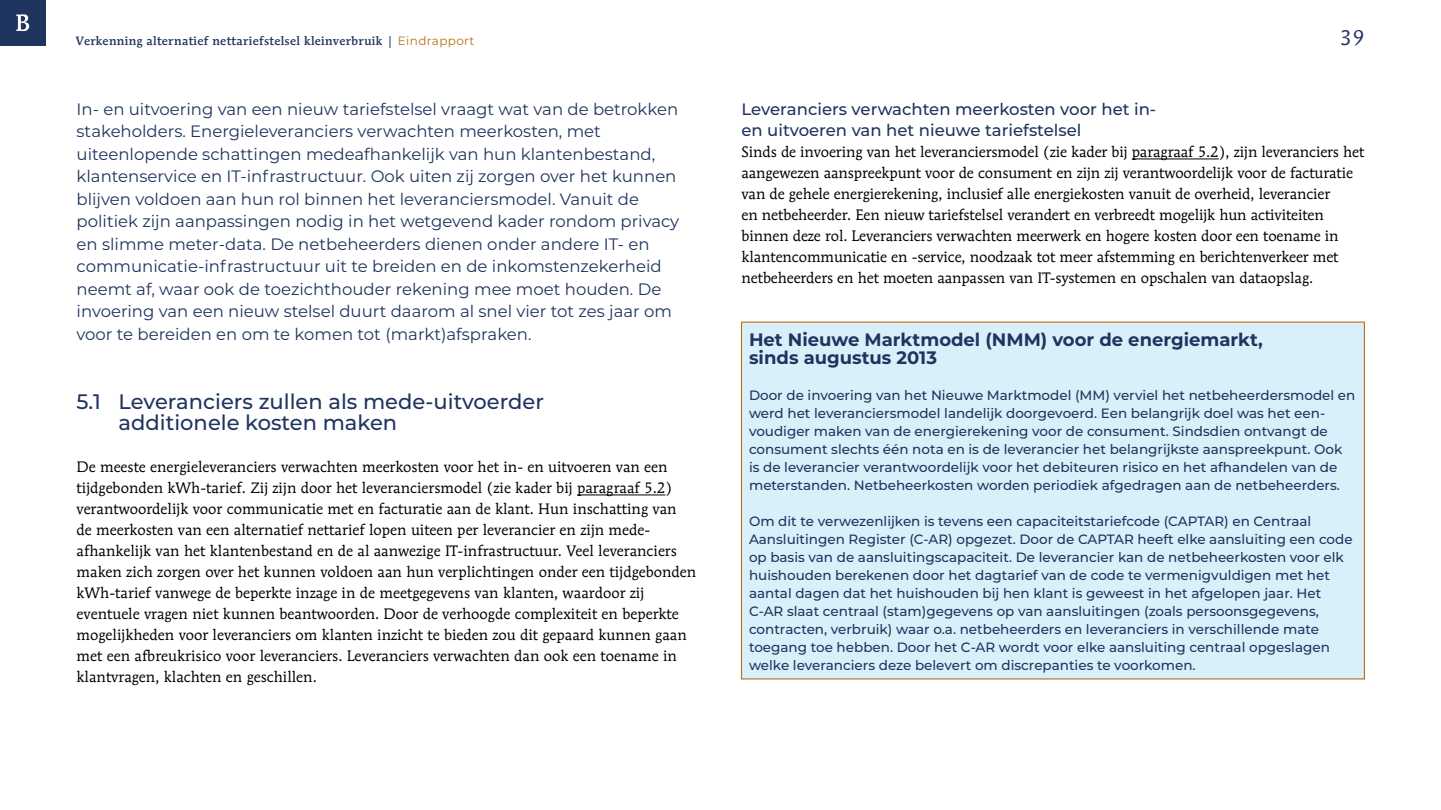
<style>
.page{position:relative;width:1441px;height:810px;background:#fff}
.page>*{position:absolute;margin:0;border:0;box-sizing:border-box;transform-origin:0 0}
.Kop_2_met_10_mm_inspring{font:500 21px/21px "Montserrat";color:#1f345e}
.t1{font:21px "Mendoza Roman Std";color:#1f345e}
.Kaderkop{font:700 18px/18px "Montserrat";color:#1f345e}
.Inleiding{font:16.5px/22.5px "Montserrat";color:#1f345e}
.Kop_3_zonder{font:500 16.5px/21px "Montserrat";color:#1f345e}
.Brood{font:15px/21px "Mendoza Roman Std";color:#000}
.Brood_zonder{font:15px/21px "Mendoza Roman Std";letter-spacing:-.005em;color:#000}
.Kadertekst_enkel{font:500 13.5px/18px "Montserrat";color:#1f345e}
.t2{font:500 12px "Mendoza Roman Std";letter-spacing:.03em;color:#1f345e}
.s1{font-family:"Montserrat";font-weight:400;color:#ba6e15}
</style>
<div class="page">
<div style="left:0;top:0;width:45px;height:45px;background:#1f345e"></div>
<svg style="left:16px;top:14px;width:13px;height:17px"></svg>
<hr style="left:577px;top:495px;width:88px;height:1px;background:#000">
<hr style="left:1131px;top:159px;width:87px;height:1px;background:#000">
<div style="left:741px;top:322px;width:623px;height:357px;background:#d9f0fa"></div>
<p class="t2" style="left:76px;top:34px;width:400px">Verkenning alternatief nettariefstelsel kleinverbruik | <span class="s1">Eindrapport</span></p>
<h1 class="t1" style="left:1339px;top:25px;width:26px">39</h1>
<p class="Inleiding" style="left:77px;top:97px;width:604px">In- en uitvoering van een nieuw tariefstelsel vraagt wat van de betrokken stakeholders. Energieleveranciers verwachten meerkosten, met uiteenlopende schattingen medeafhankelijk van hun klantenbestand, klantenservice en IT-infrastructuur. Ook uiten zij zorgen over het kunnen blijven voldoen aan hun rol binnen het leveranciersmodel. Vanuit de politiek zijn aanpassingen nodig in het wetgevend kader rondom privacy en slimme meter-data. De netbeheerders dienen onder andere IT- en communicatie-infrastructuur uit te breiden en de inkomstenzekerheid neemt af, waar ook de toezichthouder rekening mee moet houden. De invoering van een nieuw stelsel duurt daarom al snel vier tot zes jaar om voor te bereiden en om te komen tot (markt)afspraken.</p>
<h2 class="Kop_2_met_10_mm_inspring" style="left:119px;top:390px;width:427px;text-indent:-42px">5.1 Leveranciers zullen als mede-uitvoerder additionele kosten maken</h2>
<p class="Brood" style="left:77px;top:456px;width:621px">De meeste energieleveranciers verwachten meerkosten voor het in- en uitvoeren van een tijdgebonden kWh-tarief. Zij zijn door het leveranciersmodel (zie kader bij paragraaf 5.2) verantwoordelijk voor communicatie met en facturatie aan de klant. Hun inschatting van<br>de meerkosten van een alternatief nettarief lopen uiteen per leverancier en zijn mede&shy;afhankelijk van het klantenbestand en de al aanwezige IT-infrastructuur. Veel leveranciers maken zich zorgen over het kunnen voldoen aan hun verplichtingen onder een tijdgebonden kWh-tarief vanwege de beperkte inzage in de meetgegevens van klanten, waardoor zij eventuele vragen niet kunnen beantwoorden. Door de verhoogde complexiteit en beperkte mogelijkheden voor leveranciers om klanten inzicht te bieden zou dit gepaard kunnen gaan met een afbreukrisico voor leveranciers. Leveranciers verwachten dan ook een toename in klantvragen, klachten en geschillen.</p>
<h3 class="Kop_3_zonder" style="left:741px;top:98px;width:416px">Leveranciers verwachten meerkosten voor het in&shy;en uitvoeren van het nieuwe tariefstelsel</h3>
<p class="Brood_zonder" style="left:741px;top:141px;width:624px">Sinds de invoering van het leveranciersmodel (zie kader bij paragraaf 5.2), zijn leveranciers het aangewezen aanspreekpunt voor de consument en zijn zij verantwoordelijk voor de facturatie van de gehele energierekening, inclusief alle energiekosten vanuit de overheid, leverancier<br>en netbeheerder. Een nieuw tariefstelsel verandert en verbreedt mogelijk hun activiteiten binnen deze rol. Leveranciers verwachten meerwerk en hogere kosten door een toename in klantencommunicatie en -service, noodzaak tot meer afstemming en berichtenverkeer met netbeheerders en het moeten aanpassen van IT-systemen en opschalen van dataopslag.</p>
<h5 class="Kaderkop" style="left:749px;top:329px;width:515px">Het Nieuwe Marktmodel (NMM) voor de energiemarkt, sinds augustus 2013</h5>
<p class="Kadertekst_enkel" style="left:749px;top:385px;width:608px">Door de invoering van het Nieuwe Marktmodel (MM) verviel het netbeheerdersmodel en werd het leveranciersmodel landelijk doorgevoerd. Een belangrijk doel was het een&shy;voudiger maken van de energierekening voor de consument. Sindsdien ontvangt de consument slechts één nota en is de leverancier het belangrijkste aanspreekpunt. Ook is de leverancier verantwoordelijk voor het debiteuren risico en het afhandelen van de meterstanden. Netbeheerkosten worden periodiek afgedragen aan de netbeheerders.</p>
<p class="Kadertekst_enkel" style="left:749px;top:511px;width:605px">Om dit te verwezenlijken is tevens een capaciteitstariefcode (CAPTAR) en Centraal Aansluitingen Register (C-AR) opgezet. Door de CAPTAR heeft elke aansluiting een code op basis van de aansluitingscapaciteit. De leverancier kan de netbeheerkosten voor elk huishouden berekenen door het dagtarief van de code te vermenigvuldigen met het aantal dagen dat het huishouden bij hen klant is geweest in het afgelopen jaar. Het C-AR slaat centraal (stam)gegevens op van aansluitingen (zoals persoonsgegevens, contracten, verbruik) waar o.a. netbeheerders en leveranciers in verschillende mate toegang toe hebben. Door het C-AR wordt voor elke aansluiting centraal opgeslagen welke leveranciers deze belevert om discrepanties te voorkomen.</p>
</div>
